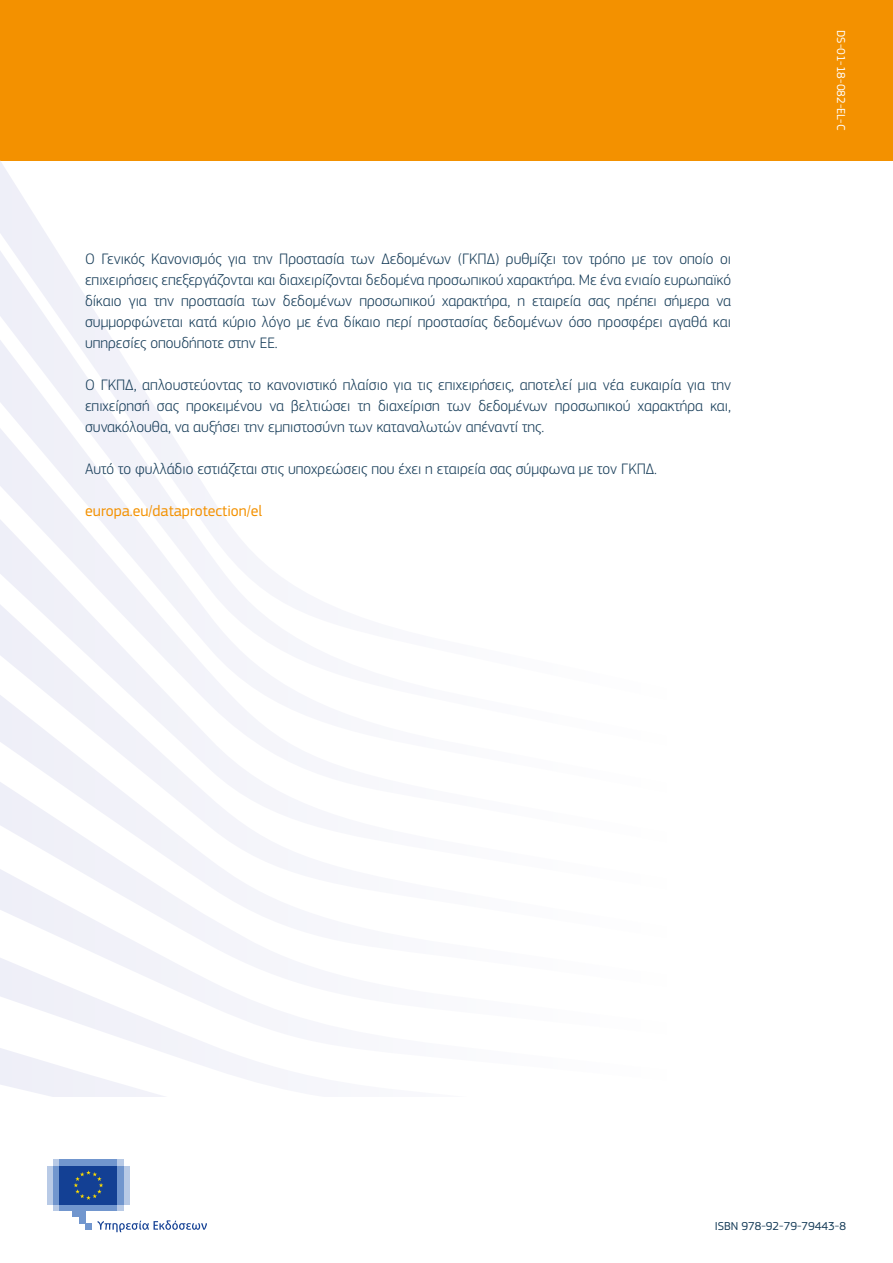
<style>
.page{position:relative;width:893px;height:1263px;background:#fff}
.page>*{position:absolute;margin:0;border:0;box-sizing:border-box;transform-origin:0 0}
.Body{font:300 15.75px/21px "EC Square Sans Pro";color:#163c58;text-align:justify}
.Body-2{font:15.75px "EC Square Sans Pro";color:#f39100}
.ISBN{font:12px "EC Square Sans Pro";color:#163c58}
.Catalogue_number{font:12px "EC Square Sans Pro";color:#fff}
</style>
<div class="page">
<div style="left:0;top:0;width:893px;height:160px;background:#f39100"></div>
<svg style="left:30px;top:842px;width:230px;height:10px;fill:#f4f5fa"></svg>
<svg style="left:0;top:852px;width:260px;height:92px"></svg>
<svg style="left:0;top:944px;width:260px;height:94px"></svg>
<svg style="left:0;top:1038px;width:260px;height:58px"></svg>
<svg style="left:0;top:205px;width:86px;height:93px;fill:#f0f0f8"></svg>
<svg style="left:0;top:298px;width:144px;height:93px;fill:#f1f1f9"></svg>
<svg style="left:0;top:391px;width:260px;height:451px;fill:#f4f4fa"></svg>
<svg style="left:53px;top:1204px;width:70px;height:6px"></svg>
<svg style="left:53px;top:1159px;width:70px;height:7px"></svg>
<div style="left:60px;top:1159px;width:57px;height:7px;background:#7196ce"></div>
<div style="left:60px;top:1204px;width:57px;height:6px;background:#7196ce"></div>
<div style="left:117px;top:1166px;width:6px;height:38px;background:#7196ce"></div>
<div style="left:123px;top:1166px;width:7px;height:38px;background:#b8cae6"></div>
<div style="left:53px;top:1166px;width:7px;height:38px;background:#7196ce"></div>
<div style="left:47px;top:1166px;width:6px;height:38px;background:#b8cae6"></div>
<div style="left:73px;top:1204px;width:12px;height:13px;background:#7196ce"></div>
<div style="left:79px;top:1204px;width:6px;height:19px;background:#7196ce"></div>
<div style="left:85px;top:1223px;width:7px;height:7px;background:#7196ce"></div>
<div style="left:60px;top:1166px;width:57px;height:38px;background:#134094"></div>
<svg style="left:74px;top:1170px;width:29px;height:30px"></svg>
<svg style="left:97px;top:1220px;width:110px;height:12px"></svg>
<p class="Body" style="left:85px;top:248px;width:648px">Ο Γενικός Κανονισμός για την Προστασία των Δεδομένων (ΓΚΠΔ) ρυθμίζει τον τρόπο με τον οποίο οι επιχειρήσεις επεξεργάζονται και διαχειρίζονται δεδομένα προσωπικού χαρακτήρα. Με ένα ενιαίο ευρωπαϊκό δίκαιο για την προστασία των δεδομένων προσωπικού χαρακτήρα, η εταιρεία σας πρέπει σήμερα να συμμορφώνεται κατά κύριο λόγο με ένα δίκαιο περί προστασίας δεδομένων όσο προσφέρει αγαθά και υπηρεσίες οπουδήποτε στην ΕΕ.</p>
<p class="Body" style="left:85px;top:374px;width:648px">Ο ΓΚΠΔ, απλουστεύοντας το κανονιστικό πλαίσιο για τις επιχειρήσεις, αποτελεί μια νέα ευκαιρία για την επιχείρησή σας προκειμένου να βελτιώσει τη διαχείριση των δεδομένων προσωπικού χαρακτήρα και, συνακόλουθα, να αυξήσει την εμπιστοσύνη των καταναλωτών απέναντί της.</p>
<p class="Body" style="left:85px;top:458px;width:572px">Αυτό το φυλλάδιο εστιάζεται στις υποχρεώσεις που έχει η εταιρεία σας σύμφωνα με τον ΓΚΠΔ.</p>
<p class="Body-2" style="left:85px;top:502px;width:179px">europa.eu/dataprotection/el</p>
<p class="Catalogue_number" style="left:848px;top:30px;width:102px;rotate:90deg">DS-01-18-082-EL-C</p>
<p class="ISBN" style="left:715px;top:1219px;width:133px">ISBN 978-92-79-79443-8</p>
</div>
